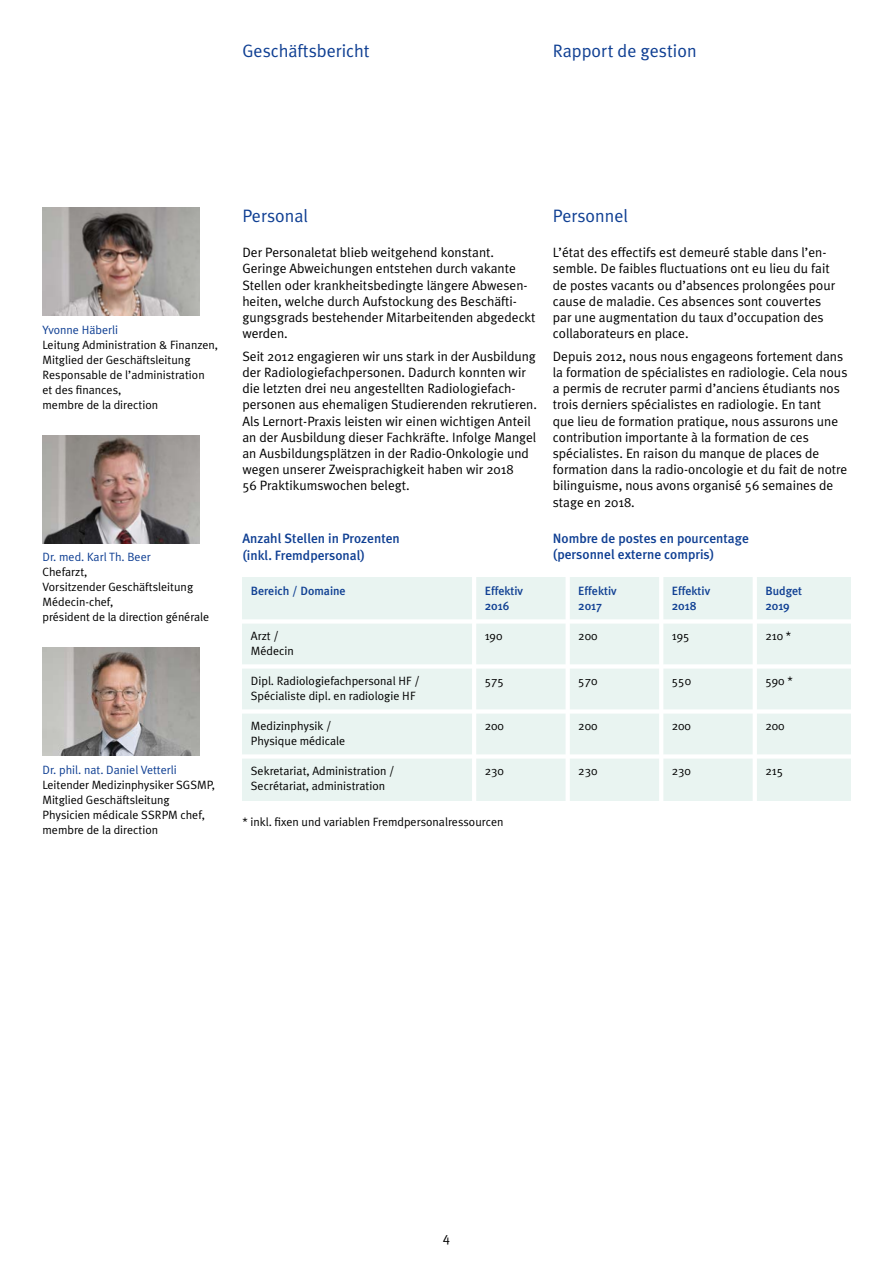
<style>
.page{position:relative;width:893px;height:1263px;background:#fff}
.page>*{position:absolute;margin:0;border:0;box-sizing:border-box;transform-origin:0 0}
.t1{font:18px "Meta Plus Normal";color:#0f3f93}
.t2{font:13.5px/16.2px "Meta Plus Normal";color:#000}
.t3{font:500 13.5px/16.2px "Meta Plus";color:#0f3f93}
.t4{font:12px/15px "Meta Plus Normal";color:#000}
.t5{font:500 12px "Meta Plus";color:#0f3f93}
.t6{font:12px "Meta Plus Normal";color:#0f3f93}
</style>
<div class="page">
<img style="left:43px;top:208px;width:157px;height:108px">
<div style="left:242px;top:577px;width:608px;height:223px;background:#e9f4f1"></div>
<div style="left:238px;top:664px;width:617px;height:5px;background:#fff"></div>
<div style="left:238px;top:619px;width:617px;height:5px;background:#fff"></div>
<div style="left:238px;top:709px;width:617px;height:5px;background:#fff"></div>
<div style="left:238px;top:754px;width:617px;height:5px;background:#fff"></div>
<hr style="left:753px;top:573px;width:4px;height:238px;background:#fff">
<hr style="left:659px;top:573px;width:4px;height:238px;background:#fff">
<hr style="left:566px;top:573px;width:4px;height:238px;background:#fff">
<hr style="left:472px;top:573px;width:4px;height:238px;background:#fff">
<img style="left:43px;top:435px;width:157px;height:108px">
<img style="left:43px;top:648px;width:157px;height:108px">
<h1 class="t1" style="left:242px;top:40px;width:129px">Geschäftsbericht</h1>
<h1 class="t1" style="left:553px;top:40px;width:145px">Rapport de gestion</h1>
<p class="t6" style="left:43px;top:323px;width:77px">Yvonne Häberli</p>
<p class="t4" style="left:43px;top:337px;width:177px">Leitung Administration &amp; Finanzen,<br>Mitglied der Geschäftsleitung<br>Responsable de l’administration<br>et des finances,<br>membre de la direction</p>
<p class="t6" style="left:43px;top:550px;width:110px">Dr. med. Karl Th. Beer</p>
<p class="t4" style="left:43px;top:565px;width:168px">Chefarzt,<br>Vorsitzender Geschäftsleitung<br>Médecin-chef,<br>président de la direction générale</p>
<p class="t6" style="left:43px;top:763px;width:136px">Dr. phil. nat. Daniel Vetterli</p>
<p class="t4" style="left:43px;top:777px;width:174px">Leitender Medizinphysiker SGSMP,<br>Mitglied Geschäftsleitung<br>Physicien médicale SSRPM chef, membre de la direction</p>
<h1 class="t1" style="left:242px;top:206px;width:67px">Personal</h1>
<p class="t2" style="left:242px;top:244px;width:295px">Der Personaletat blieb weitgehend konstant.<br>Geringe Abweichungen entstehen durch vakante Stellen oder krankheitsbedingte längere Abwesen&shy;heiten, welche durch Aufstockung des Beschäfti&shy;gungsgrads bestehender Mitarbeitenden abgedeckt werden.</p>
<p class="t2" style="left:242px;top:348px;width:296px">Seit 2012 engagieren wir uns stark in der Ausbildung der Radiologiefachpersonen. Dadurch konnten wir die letzten drei neu angestellten Radiologiefach&shy;personen aus ehemaligen Studierenden rekrutieren.<br>Als Lernort-Praxis leisten wir einen wichtigen Anteil an der Ausbildung dieser Fachkräfte. Infolge Mangel an Ausbildungsplätzen in der Radio-Onkologie und wegen unserer Zweisprachigkeit haben wir 2018<br>56 Praktikumswochen belegt.</p>
<p class="t3" style="left:242px;top:530px;width:159px">Anzahl Stellen in Prozenten (inkl. Fremdpersonal)</p>
<h1 class="t1" style="left:553px;top:206px;width:77px">Personnel</h1>
<p class="t2" style="left:553px;top:244px;width:284px">L’état des effectifs est demeuré stable dans l’en&shy;semble. De faibles fluctuations ont eu lieu du fait de postes vacants ou d’absences prolongées pour cause de maladie. Ces absences sont couvertes par une augmentation du taux d’occupation des collaborateurs en place.</p>
<p class="t2" style="left:553px;top:348px;width:296px">Depuis 2012, nous nous engageons fortement dans la formation de spécialistes en radiologie. Cela nous a permis de recruter parmi d’anciens étudiants nos trois derniers spécialistes en radiologie. En tant<br>que lieu de formation pratique, nous assurons une contribution importante à la formation de ces spécialistes. En raison du manque de places de formation dans la radio-oncologie et du fait de notre bilinguisme, nous avons organisé 56 semaines de stage en 2018.</p>
<p class="t3" style="left:553px;top:530px;width:198px">Nombre de postes en pourcentage (personnel externe compris)</p>
<p class="t5" style="left:251px;top:584px;width:96px">Bereich / Domaine</p>
<p class="t4" style="left:251px;top:628px;width:44px">Arzt /<br>Médecin</p>
<p class="t4" style="left:251px;top:673px;width:170px">Dipl. Radiologiefachpersonal HF /<br>Spécialiste dipl. en radiologie HF</p>
<p class="t4" style="left:251px;top:718px;width:96px">Medizinphysik /<br>Physique médicale</p>
<p class="t4" style="left:251px;top:763px;width:145px">Sekretariat, Administration /<br>Secrétariat, administration</p>
<p class="t5" style="left:485px;top:584px;width:40px">Effektiv</p>
<p class="t5" style="left:578px;top:584px;width:40px">Effektiv</p>
<p class="t5" style="left:672px;top:584px;width:40px">Effektiv</p>
<p class="t5" style="left:765px;top:584px;width:38px">Budget</p>
<p class="t5" style="left:485px;top:599px;width:26px">2016</p>
<p class="t5" style="left:578px;top:599px;width:25px">2017</p>
<p class="t5" style="left:672px;top:599px;width:26px">2018</p>
<p class="t5" style="left:765px;top:599px;width:26px">2019</p>
<p class="t4" style="left:485px;top:628px;width:19px">190</p>
<p class="t4" style="left:578px;top:628px;width:21px">200</p>
<p class="t4" style="left:672px;top:628px;width:19px">195</p>
<p class="t4" style="left:765px;top:628px;width:27px">210 *</p>
<p class="t4" style="left:485px;top:673px;width:21px">575</p>
<p class="t4" style="left:578px;top:673px;width:21px">570</p>
<p class="t4" style="left:672px;top:673px;width:21px">550</p>
<p class="t4" style="left:765px;top:673px;width:29px">590 *</p>
<p class="t4" style="left:485px;top:718px;width:21px">200</p>
<p class="t4" style="left:578px;top:718px;width:21px">200</p>
<p class="t4" style="left:672px;top:718px;width:21px">200</p>
<p class="t4" style="left:765px;top:718px;width:21px">200</p>
<p class="t4" style="left:485px;top:763px;width:21px">230</p>
<p class="t4" style="left:578px;top:763px;width:21px">230</p>
<p class="t4" style="left:672px;top:763px;width:21px">230</p>
<p class="t4" style="left:765px;top:763px;width:19px">215</p>
<p class="t4" style="left:242px;top:814px;width:263px">* inkl. fixen und variablen Fremdpersonalressourcen</p>
<p class="t2" style="left:443px;top:1229px;width:9px">4</p>
</div>
